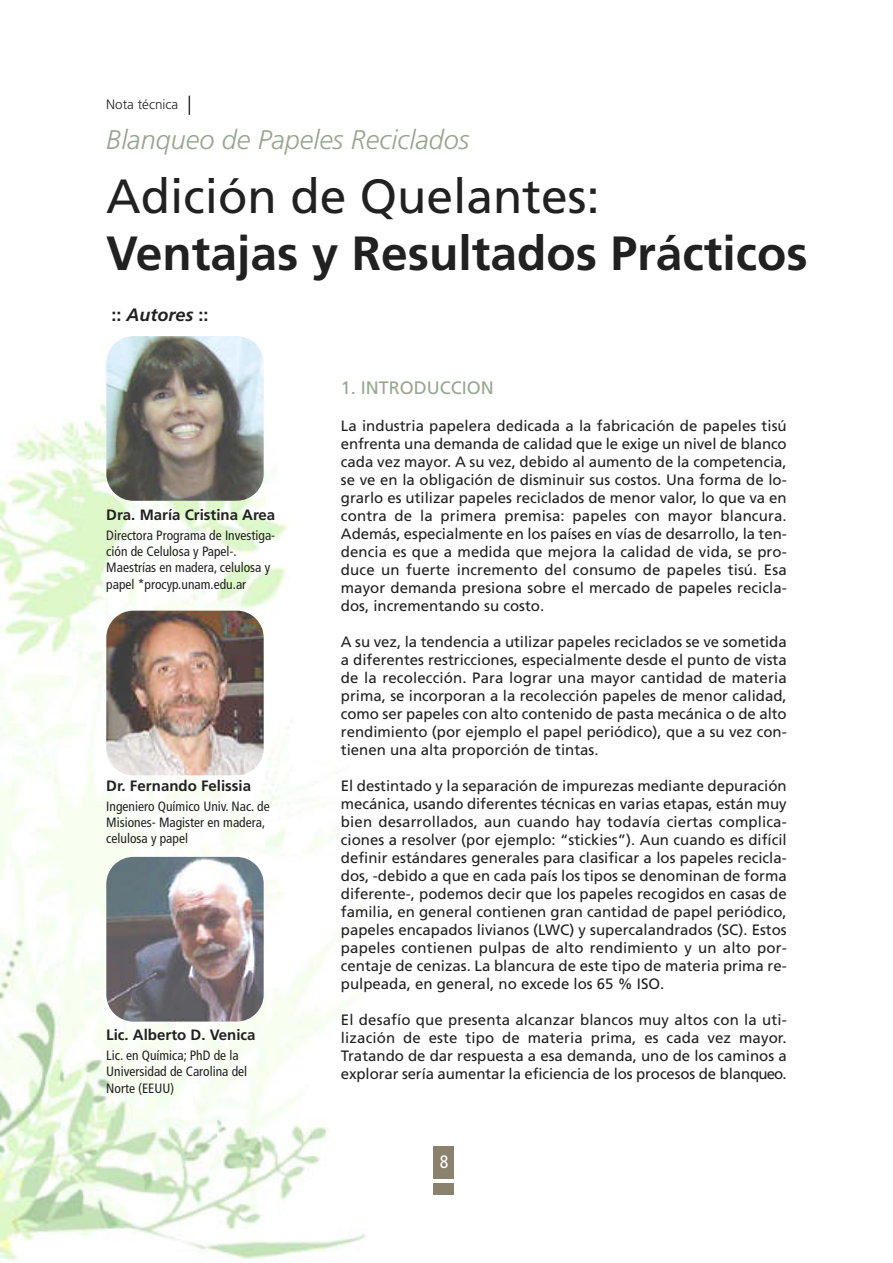
<style>
.page{position:relative;width:893px;height:1263px;background:#fff}
.page>*{position:absolute;margin:0;border:0;box-sizing:border-box;transform-origin:0 0}
.t1{font:700 48px "Frutiger";color:#222121}
.t2{font:48px "Frutiger";color:#222121}
.t3{font:italic 300 27px "Frutiger";color:#96a78e}
.t4{font:18px "Frutiger";color:#96a78e}
.t5{font:italic 700 18px "Frutiger";color:#222121}
.t6{font:condensed 18px "Frutiger";color:#fff}
.t7{font:15px/18px "Frutiger";color:#222121;text-align:justify}
.t8{font:700 15px "Frutiger";color:#222121}
.t9{font:condensed 13.5px/16.2px "Frutiger";color:#222121}
.t10{font:300 13.5px "Frutiger";color:#222121}
.s1{font-style:normal}
</style>
<div class="page">
<img style="left:0;top:400px;width:365px;height:863px">
<img style="left:106px;top:611px;width:158px;height:164px">
<img style="left:106px;top:336px;width:158px;height:165px">
<img style="left:106px;top:857px;width:158px;height:165px">
<svg style="left:189px;top:96px;width:1px;height:19px"></svg>
<div style="left:434px;top:1146px;width:20px;height:33px;background:#8b816f"></div>
<div style="left:434px;top:1183px;width:20px;height:12px;background:#8b816f"></div>
<p class="t10" style="left:106px;top:99px;width:73px">Nota técnica</p>
<h2 class="t3" style="left:106px;top:129px;width:365px">Blanqueo de Papeles Reciclados</h2>
<h1 class="t2" style="left:106px;top:177px;width:495px">Adición de Quelantes:</h1>
<h1 class="t1" style="left:106px;top:234px;width:703px">Ventajas y Resultados Prácticos</h1>
<p class="t5" style="left:111px;top:308px;width:98px"><span class="s1">::</span> Autores <span class="s1">::</span></p>
<p class="t8" style="left:106px;top:508px;width:170px">Dra. María Cristina Area</p>
<p class="t9" style="left:106px;top:528px;width:170px">Directora Programa de Investiga&shy;ción de Celulosa y Papel-.<br>Maestrías en madera, celulosa y papel *procyp.unam.edu.ar</p>
<p class="t8" style="left:106px;top:779px;width:146px">Dr. Fernando Felissia</p>
<p class="t9" style="left:106px;top:799px;width:165px">Ingeniero Químico Univ. Nac. de<br>Misiones- Magister en madera, celulosa y papel</p>
<p class="t8" style="left:106px;top:1028px;width:151px">Lic. Alberto D. Venica</p>
<p class="t9" style="left:106px;top:1048px;width:142px">Lic. en Química; PhD de la<br>Universidad de Carolina del<br>Norte (EEUU)</p>
<p class="t4" style="left:341px;top:381px;width:155px">1. INTRODUCCION</p>
<p class="t7" style="left:341px;top:418px;width:447px">La industria papelera dedicada a la fabricación de papeles tisú enfrenta una demanda de calidad que le exige un nivel de blanco cada vez mayor. A su vez, debido al aumento de la competencia, se ve en la obligación de disminuir sus costos. Una forma de lo&shy;grarlo es utilizar papeles reciclados de menor valor, lo que va en contra de la primera premisa: papeles con mayor blancura.<br>Además, especialmente en los países en vías de desarrollo, la ten&shy;dencia es que a medida que mejora la calidad de vida, se pro&shy;duce un fuerte incremento del consumo de papeles tisú. Esa mayor demanda presiona sobre el mercado de papeles recicla&shy;dos, incrementando su costo.</p>
<p class="t7" style="left:341px;top:634px;width:447px">A su vez, la tendencia a utilizar papeles reciclados se ve sometida a diferentes restricciones, especialmente desde el punto de vista de la recolección. Para lograr una mayor cantidad de materia prima, se incorporan a la recolección papeles de menor calidad, como ser papeles con alto contenido de pasta mecánica o de alto rendimiento (por ejemplo el papel periódico), que a su vez con&shy;tienen una alta proporción de tintas.</p>
<p class="t7" style="left:341px;top:778px;width:447px">El destintado y la separación de impurezas mediante depuración mecánica, usando diferentes técnicas en varias etapas, están muy bien desarrollados, aun cuando hay todavía ciertas complica&shy;ciones a resolver (por ejemplo: “stickies”). Aun cuando es difícil definir estándares generales para clasificar a los papeles recicla&shy;dos, -debido a que en cada país los tipos se denominan de forma diferente-, podemos decir que los papeles recogidos en casas de familia, en general contienen gran cantidad de papel periódico, papeles encapados livianos (LWC) y supercalandrados (SC). Estos papeles contienen pulpas de alto rendimiento y un alto por&shy;centaje de cenizas. La blancura de este tipo de materia prima re&shy;pulpeada, en general, no excede los 65 % ISO.</p>
<p class="t7" style="left:341px;top:1012px;width:447px">El desafío que presenta alcanzar blancos muy altos con la uti&shy;lización de este tipo de materia prima, es cada vez mayor.<br>Tratando de dar respuesta a esa demanda, uno de los caminos a explorar sería aumentar la eficiencia de los procesos de blanqueo.</p>
<p class="t6" style="left:440px;top:1154px;width:10px">8</p>
</div>
